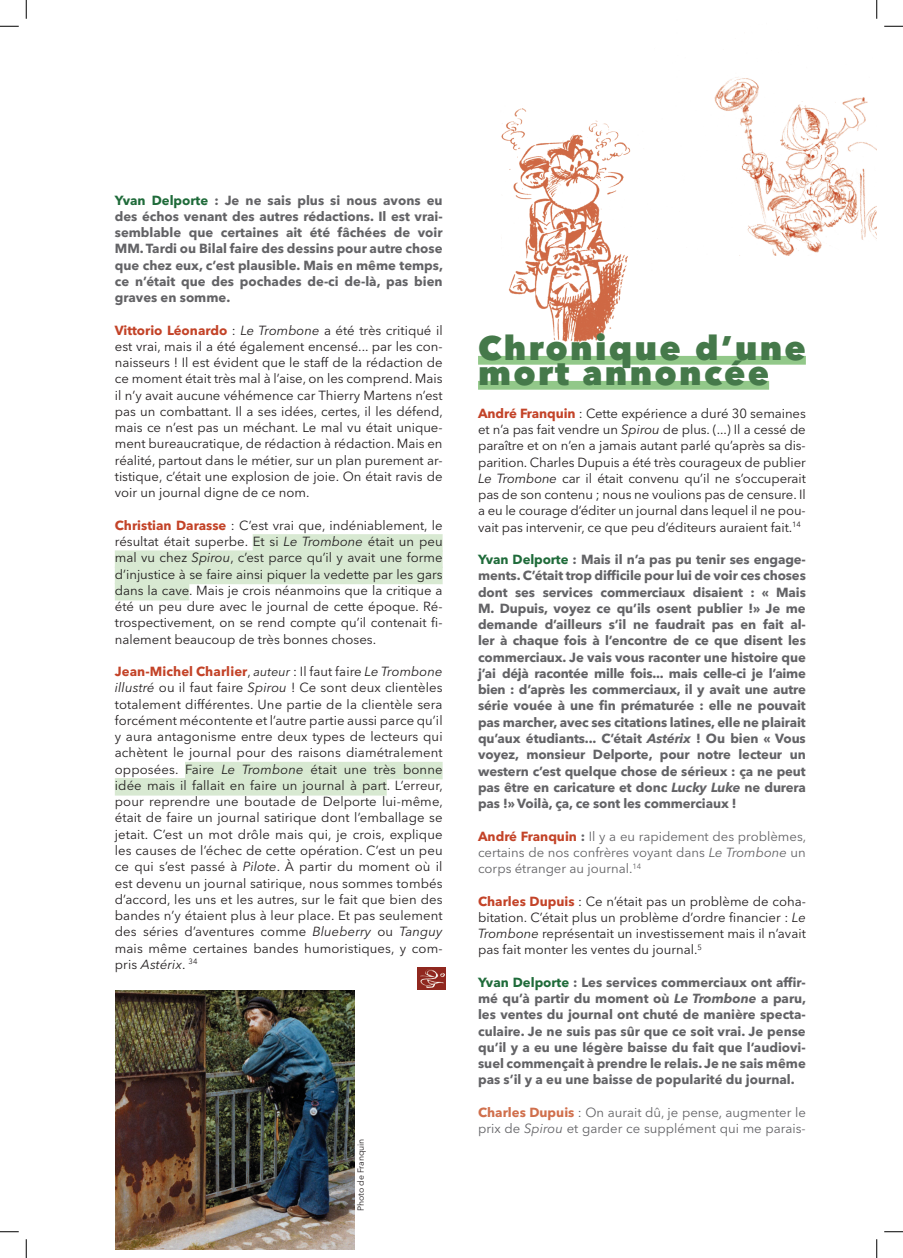
<style>
.page{position:relative;width:903px;height:1258px;background:#fff}
.page>*{position:absolute;margin:0;border:0;box-sizing:border-box;transform-origin:0 0}
.t1{font:800 33.75px/25px "Avenir Next LT Pro";letter-spacing:.07em;color:#45794a}
.t2{font:13.12px/16.2px "Avenir Next LT Pro";color:#231f20;text-align:justify}
.t3{font:700 13.12px/16.2px "Avenir Next LT Pro";color:#636366;text-align:justify}
.t4{font:13.12px/16.2px "Avenir Next LT Pro";color:#636366;text-align:justify}
.t5{font:8.75px "Avenir Next LT Pro";letter-spacing:-.01em;color:#231f20}
.s1{color:#1f6b3a}
.s2{font-weight:700;color:#c34328}
.s3{font-style:italic}
.s4{font-style:italic;font-size:12.5px}
.s5{font-weight:700}
.s6{font-weight:700;color:#d06f4c}
</style>
<div class="page">
<img style="left:501px;top:108px;width:130px;height:234px">
<div style="left:253px;top:534px;width:190px;height:17px;background:#d8e9d2"></div>
<div style="left:115px;top:550px;width:328px;height:18px;background:#d8e9d2"></div>
<div style="left:115px;top:566px;width:328px;height:18px;background:#d8e9d2"></div>
<div style="left:115px;top:583px;width:74px;height:17px;background:#d8e9d2"></div>
<div style="left:185px;top:761px;width:258px;height:18px;background:#d8e9d2"></div>
<div style="left:115px;top:778px;width:272px;height:17px;background:#d8e9d2"></div>
<div style="left:478px;top:356px;width:328px;height:8px;background:#92c889"></div>
<div style="left:478px;top:381px;width:291px;height:8px;background:#92c889"></div>
<img style="left:116px;top:990px;width:239px;height:259px">
<img style="left:714px;top:77px;width:163px;height:179px">
<img style="left:417px;top:967px;width:29px;height:22px">
<svg style="left:0;top:25px;width:19px;height:2px"></svg>
<svg style="left:884px;top:25px;width:19px;height:2px"></svg>
<svg style="left:0;top:1231px;width:19px;height:1px"></svg>
<svg style="left:884px;top:1231px;width:19px;height:1px"></svg>
<svg style="left:25px;top:0;width:2px;height:19px"></svg>
<svg style="left:25px;top:1239px;width:2px;height:18px"></svg>
<svg style="left:876px;top:0;width:1px;height:19px"></svg>
<svg style="left:876px;top:1239px;width:1px;height:18px"></svg>
<p class="t3" style="left:115px;top:192px;width:330px"><span class="s1">Yvan Delporte</span> : Je ne sais plus si nous avons eu des échos venant des autres rédactions. Il est vrai&shy;semblable que certaines ait été fâchées de voir MM. Tardi ou Bilal faire des dessins pour autre chose que chez eux, c’est plausible. Mais en même temps, ce n’était que des pochades de-ci de-là, pas bien graves en somme.</p>
<p class="t2" style="left:115px;top:322px;width:330px"><span class="s2">Vittorio Léonardo</span> : <span class="s3">Le Trombone</span> a été très critiqué il est vrai, mais il a été également encensé... par les con&shy;naisseurs ! Il est évident que le staff de la rédaction de ce moment était très mal à l’aise, on les comprend. Mais il n’y avait aucune véhémence car Thierry Martens n’est pas un combattant. Il a ses idées, certes, il les défend, mais ce n’est pas un méchant. Le mal vu était unique&shy;ment bureaucratique, de rédaction à rédaction. Mais en réalité, partout dans le métier, sur un plan purement ar&shy;tistique, c’était une explosion de joie. On était ravis de voir un journal digne de ce nom.</p>
<p class="t2" style="left:115px;top:517px;width:329px"><span class="s2">Christian Darasse</span> : C’est vrai que, indéniablement, le résultat était superbe. Et si <span class="s3">Le Trombone</span> était un peu mal vu chez <span class="s3">Spirou</span>, c’est parce qu’il y avait une forme d’injustice à se faire ainsi piquer la vedette par les gars dans la cave. Mais je crois néanmoins que la critique a été un peu dure avec le journal de cette époque. Ré&shy;trospectivement, on se rend compte qu’il contenait fi&shy;nalement beaucoup de très bonnes choses.</p>
<p class="t2" style="left:115px;top:663px;width:330px"><span class="s2">Jean-Michel Charlier</span>, <span class="s4">auteur</span> : Il faut faire <span class="s3">Le Trombone illustré</span> ou il faut faire <span class="s3">Spirou</span> ! Ce sont deux clientèles totalement différentes. Une partie de la clientèle sera forcément mécontente et l’autre partie aussi parce qu’il y aura antagonisme entre deux types de lecteurs qui achètent le journal pour des raisons diamétralement opposées. Faire <span class="s3">Le Trombone</span> était une très bonne idée mais il fallait en faire un journal à part. L’erreur, pour reprendre une boutade de Delporte lui-même, était de faire un journal satirique dont l’emballage se jetait. C’est un mot drôle mais qui, je crois, explique les causes de l’échec de cette opération. C’est un peu ce qui s’est passé à <span class="s3">Pilote</span>. à partir du moment où il est devenu un journal satirique, nous sommes tombés d’accord, les uns et les autres, sur le fait que bien des bandes n’y étaient plus à leur place. Et pas seulement des séries d’aventures comme <span class="s3">Blueberry</span> ou <span class="s3">Tanguy </span>mais même certaines bandes humoristiques, y com&shy;pris <span class="s3">Astérix</span>. <sup>34</sup></p>
<p class="t5" style="left:355px;top:1210px;width:74px;rotate:-90deg">Photo de Franquin</p>
<h1 class="t1" style="left:478px;top:335px;width:329px">Chronique d’une mort annoncée</h1>
<p class="t2" style="left:478px;top:405px;width:329px"><span class="s2">André Franquin</span> : Cette expérience a duré 30 semaines et n’a pas fait vendre un <span class="s3">Spirou</span> de plus. (...) Il a cessé de paraître et on n’en a jamais autant parlé qu’après sa dis&shy;parition. Charles Dupuis a été très courageux de publier <span class="s3">Le Trombone</span> car il était convenu qu’il ne s’occuperait pas de son contenu ; nous ne voulions pas de censure. Il a eu le courage d’éditer un journal dans lequel il ne pou&shy;vait pas intervenir, ce que peu d’éditeurs auraient fait.<sup>14</sup></p>
<p class="t3" style="left:478px;top:551px;width:329px"><span class="s1">Yvan Delporte</span> : Mais il n’a pas pu tenir ses engage&shy;ments. C’était trop difficile pour lui de voir ces choses dont ses services commerciaux disaient : « Mais M. Dupuis, voyez ce qu’ils osent publier !» Je me demande d’ailleurs s’il ne faudrait pas en fait al&shy;ler à chaque fois à l’encontre de ce que disent les commerciaux. Je vais vous raconter une histoire que j’ai déjà racontée mille fois... mais celle-ci je l’aime bien : d’après les commerciaux, il y avait une autre série vouée à une fin prématurée : elle ne pouvait pas marcher, avec ses citations latines, elle ne plairait qu’aux étudiants... C’était <span class="s3">Astérix</span> ! Ou bien « Vous voyez, monsieur Delporte, pour notre lecteur un western c’est quelque chose de sérieux : ça ne peut pas être en caricature et donc <span class="s3">Lucky Luke</span> ne durera pas !» Voilà, ça, ce sont les commerciaux !</p>
<p class="t4" style="left:478px;top:827px;width:330px"><span class="s2">André Franquin</span> <span class="s5">:</span> Il y a eu rapidement des problèmes, certains de nos confrères voyant dans <span class="s3">Le Trombone</span> un corps étranger au journal.<sup>14</sup></p>
<p class="t2" style="left:478px;top:892px;width:329px"><span class="s2">Charles Dupuis</span> : Ce n’était pas un problème de coha&shy;bitation. C’était plus un problème d’ordre financier : <span class="s3">Le Trombone</span> représentait un investissement mais il n’avait pas fait monter les ventes du journal.<sup>5</sup></p>
<p class="t3" style="left:478px;top:974px;width:330px"><span class="s1">Yvan Delporte</span> : Les services commerciaux ont affir&shy;mé qu’à partir du moment où <span class="s3">Le Trombone</span> a paru, les ventes du journal ont chuté de manière specta&shy;culaire. Je ne suis pas sûr que ce soit vrai. Je pense qu’il y a eu une légère baisse du fait que l’audiovi&shy;suel commençait à prendre le relais. Je ne sais même pas s’il y a eu une baisse de popularité du journal.</p>
<p class="t4" style="left:478px;top:1104px;width:329px"><span class="s6">Charles Dupuis</span> : On aurait dû, je pense, augmenter le prix de <span class="s3">Spirou</span> et garder ce supplément qui me parais-</p>
</div>
